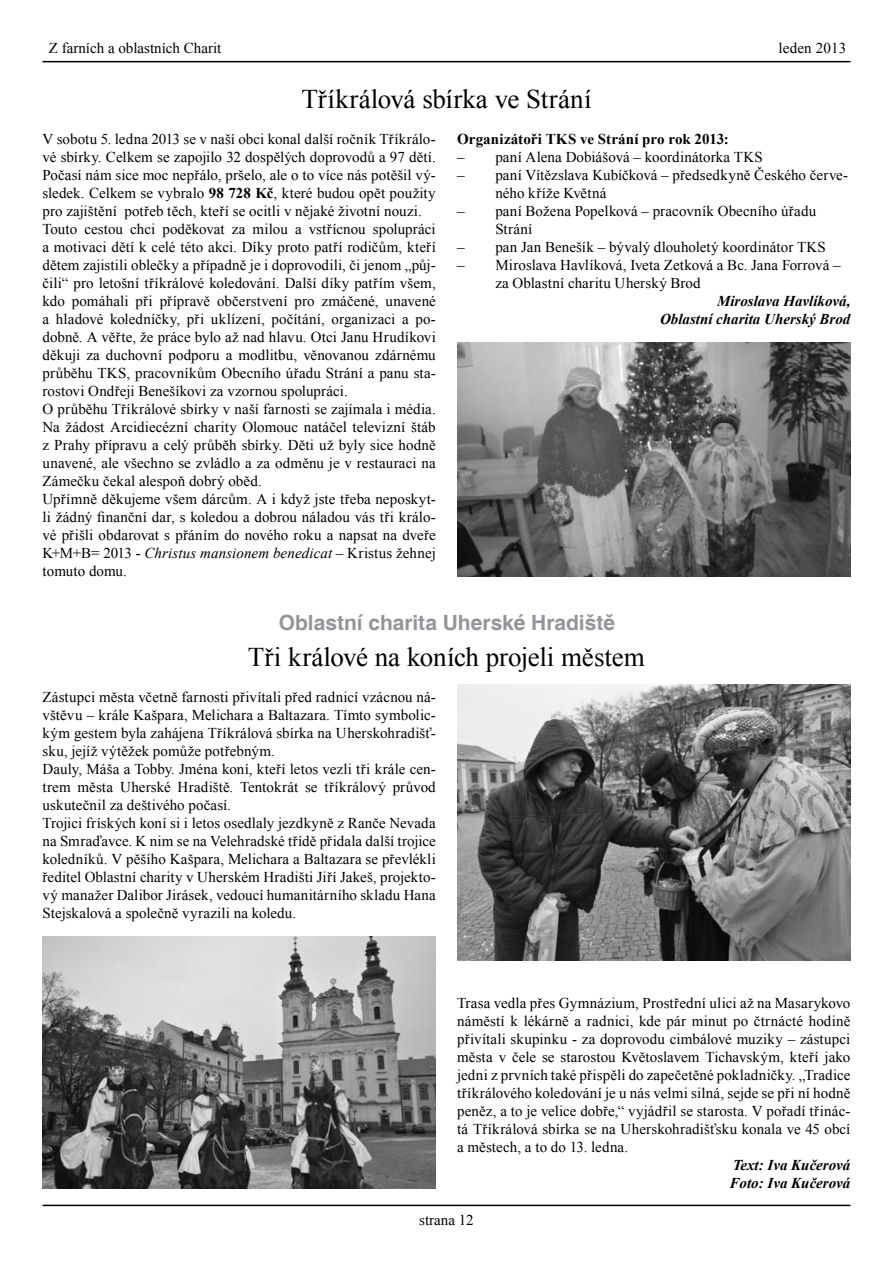
<style>
.page{position:relative;width:893px;height:1263px;background:#fff}
.page>*{position:absolute;margin:0;border:0;box-sizing:border-box;transform-origin:0 0}
.t1{font:27px "Times New Roman";letter-spacing:-.005em;color:#000}
.t2{font:700 21px "Helvetica";color:#939598}
.t3{font:15px/18px "Times New Roman";letter-spacing:.005em;color:#000}
.t4{font:italic 700 15px/18px "Times New Roman";color:#000;text-align:right}
.t5{font:700 15px "Times New Roman";letter-spacing:.005em;color:#000}
.s1{font-weight:700}
.s2{font-style:italic}
</style>
<div class="page">
<hr style="left:43px;top:1205px;width:807px;height:1px;background:#000">
<hr style="left:43px;top:61px;width:807px;height:1px;background:#000">
<img style="left:457px;top:342px;width:393px;height:234px">
<img style="left:43px;top:936px;width:393px;height:252px">
<img style="left:457px;top:684px;width:393px;height:277px">
<p class="t3" style="left:49px;top:39px;width:174px">Z farních a oblastních Charit</p>
<p class="t3" style="left:779px;top:39px;width:69px">leden 2013</p>
<h1 class="t1" style="left:301px;top:81px;width:292px">Tříkrálová sbírka ve Strání</h1>
<p class="t3" style="left:43px;top:130px;width:395px">V sobotu 5. ledna 2013 se v naší obci konal další ročník Tříkrálo&shy;vé sbírky. Celkem se zapojilo 32 dospělých doprovodů a 97 dětí.<br>Počasí nám sice moc nepřálo, pršelo, ale o to více nás potěšil vý&shy;sledek. Celkem se vybralo <span class="s1">98 728 Kč</span>, které budou opět použity pro zajištění potřeb těch, kteří se ocitli v nějaké životní nouzi.<br>Touto cestou chci poděkovat za milou a vstřícnou spolupráci a motivaci dětí k celé této akci. Díky proto patří rodičům, kteří dětem zajistili oblečky a případně je i doprovodili, či jenom „půj&shy;čili“ pro letošní tříkrálové koledování. Další díky patřím všem, kdo pomáhali při přípravě občerstvení pro zmáčené, unavené a hladové koledníčky, při uklízení, počítání, organizaci a po&shy;dobně. A věřte, že práce bylo až nad hlavu. Otci Janu Hrudíkovi děkuji za duchovní podporu a modlitbu, věnovanou zdárnému průběhu TKS, pracovníkům Obecního úřadu Strání a panu sta&shy;rostovi Ondřeji Benešíkovi za vzornou spolupráci.<br>O průběhu Tříkrálové sbírky v naší farnosti se zajímala i média.<br>Na žádost Arcidiecézní charity Olomouc natáčel televizní štáb z Prahy přípravu a celý průběh sbírky. Děti už byly sice hodně unavené, ale všechno se zvládlo a za odměnu je v restauraci na Zámečku čekal alespoň dobrý oběd.<br>Upřímně děkujeme všem dárcům. A i když jste třeba neposkyt&shy;li žádný finanční dar, s koledou a dobrou náladou vás tři králo&shy;vé přišli obdarovat s přáním do nového roku a napsat na dveře K+M+B= 2013 - <span class="s2">Christus mansionem benedicat</span> – Kristus žehnej tomuto domu.</p>
<p class="t5" style="left:457px;top:129px;width:273px">Organizátoři TKS ve Strání pro rok 2013:</p>
<p class="t3" style="left:457px;top:148px;width:307px">– paní Alena Dobiášová – koordinátorka TKS</p>
<p class="t3" style="left:495px;top:166px;width:354px;text-indent:-38px">– paní Vítězslava Kubíčková – předsedkyně Českého červe&shy;ného kříže Květná</p>
<p class="t3" style="left:495px;top:202px;width:322px;text-indent:-38px">– paní Božena Popelková – pracovník Obecního úřadu<br>Strání</p>
<p class="t3" style="left:457px;top:238px;width:370px">– pan Jan Benešík – bývalý dlouholetý koordinátor TKS</p>
<p class="t3" style="left:495px;top:256px;width:347px;text-indent:-38px">– Miroslava Havlíková, Iveta Zetková a Bc. Jana Forrová – za Oblastní charitu Uherský Brod</p>
<p class="t4" style="left:660px;top:292px;width:192px">Miroslava Havlíková,<br>Oblastní charita Uherský Brod</p>
<h2 class="t2" style="left:279px;top:610px;width:338px">Oblastní charita Uherské Hradiště</h2>
<h1 class="t1" style="left:248px;top:639px;width:399px">Tři králové na koních projeli městem</h1>
<p class="t3" style="left:43px;top:688px;width:395px">Zástupci města včetně farnosti přivítali před radnicí vzácnou ná&shy;vštěvu – krále Kašpara, Melichara a Baltazara. Tímto symbolic&shy;kým gestem byla zahájena Tříkrálová sbírka na Uherskohradišť&shy;sku, jejíž výtěžek pomůže potřebným.<br>Dauly, Máša a Tobby. Jména koní, kteří letos vezli tři krále cen&shy;trem města Uherské Hradiště. Tentokrát se tříkrálový průvod uskutečnil za deštivého počasí.<br>Trojici fríských koní si i letos osedlaly jezdkyně z Ranče Nevada na Smraďavce. K nim se na Velehradské třídě přidala další trojice koledníků. V pěšího Kašpara, Melichara a Baltazara se převlékli ředitel Oblastní charity v Uherském Hradišti Jiří Jakeš, projekto&shy;vý manažer Dalibor Jirásek, vedoucí humanitárního skladu Hana Stejskalová a společně vyrazili na koledu.</p>
<p class="t3" style="left:457px;top:994px;width:395px;text-align:justify">Trasa vedla přes Gymnázium, Prostřední ulici až na Masarykovo náměstí k lékárně a radnici, kde pár minut po čtrnácté hodině přivítali skupinku - za doprovodu cimbálové muziky – zástupci města v čele se starostou Květoslavem Tichavským, kteří jako jedni z prvních také přispěli do zapečetěné pokladničky. „Tradice tříkrálového koledování je u nás velmi silná, sejde se při ní hodně peněz, a to je velice dobře,“ vyjádřil se starosta. V pořadí třinác&shy;tá Tříkrálová sbírka se na Uherskohradišťsku konala ve 45 obcí a městech, a to do 13. ledna.</p>
<p class="t4" style="left:730px;top:1156px;width:122px;text-align:left">Text: Iva Kučerová<br>Foto: Iva Kučerová</p>
<p class="t3" style="left:419px;top:1210px;width:56px">strana 12</p>
</div>
